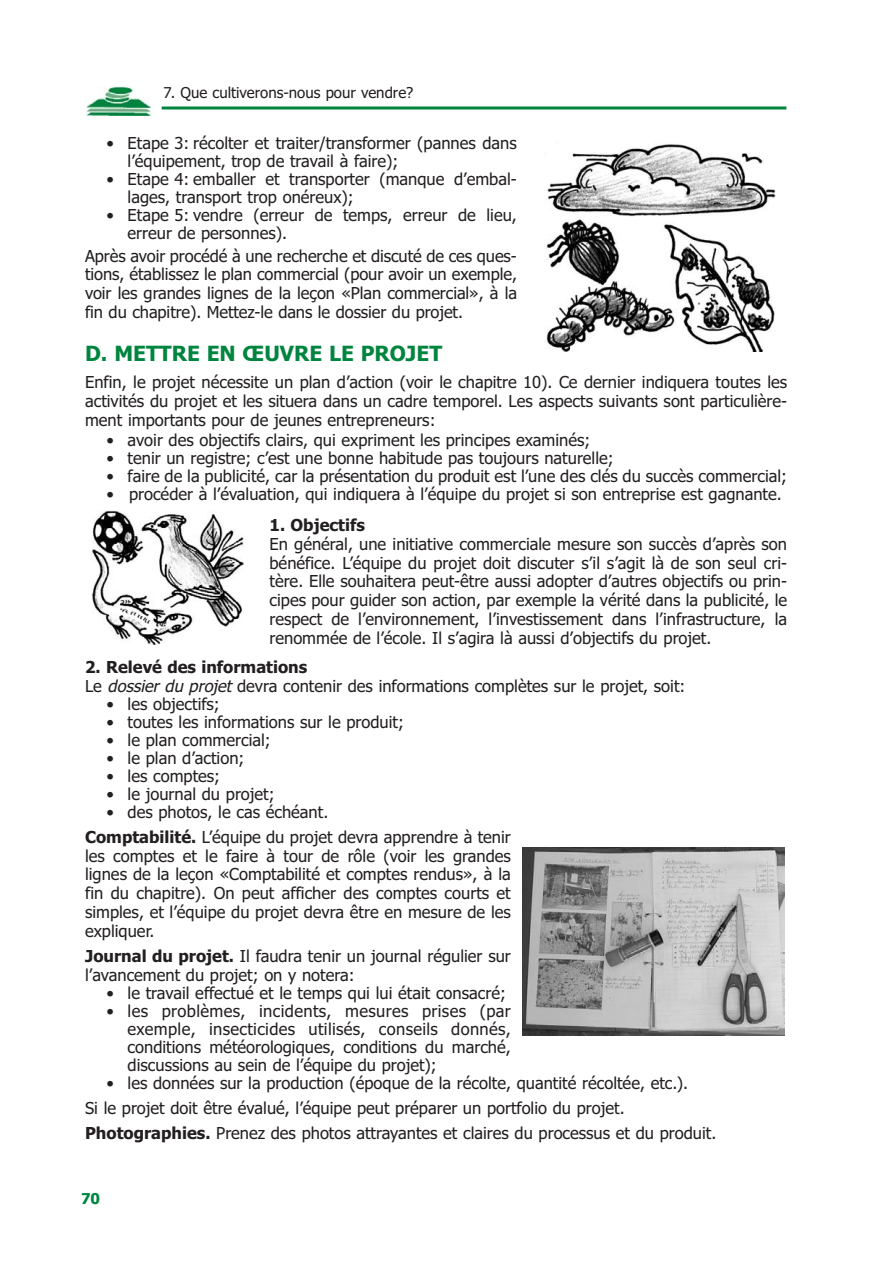
<style>
.page{position:relative;width:893px;height:1263px;background:#fff}
.page>*{position:absolute;margin:0;border:0;box-sizing:border-box;transform-origin:0 0}
.t1{font:700 21px "Tahoma";color:#00853f}
.t2{font:16.5px/18.8px "Tahoma";color:#231f20}
.t3{font:700 16.5px "Tahoma";color:#231f20}
.t4{font:15px "Tahoma";color:#231f20}
.t5{font:700 15px "Tahoma";color:#00853f}
.s1{font-weight:700}
.s2{font-style:italic}
</style>
<div class="page">
<svg style="left:162px;top:106px;width:624px;height:4px;background:#3fa36e"></svg>
<svg style="left:86px;top:86px;width:65px;height:30px"></svg>
<img style="left:545px;top:144px;width:231px;height:207px">
<img style="left:91px;top:510px;width:152px;height:134px">
<img style="left:523px;top:848px;width:261px;height:187px">
<p class="t4" style="left:164px;top:87px;width:251px">7. Que cultiverons-nous pour vendre?</p>
<p class="t2" style="left:128px;top:135px;width:390px;line-height:18px;text-indent:-21px">• Etape 3: récolter et traiter/transformer (pannes dans l’équipement, trop de travail à faire);</p>
<p class="t2" style="left:128px;top:171px;width:391px;line-height:18px;text-indent:-21px">• Etape 4: emballer et transporter (manque d’embal&shy;lages, transport trop onéreux);</p>
<p class="t2" style="left:128px;top:207px;width:391px;line-height:18px;text-indent:-21px">• Etape 5: vendre (erreur de temps, erreur de lieu, erreur de personnes).</p>
<p class="t2" style="left:85px;top:248px;width:433px;text-align:justify">Après avoir procédé à une recherche et discuté de ces ques&shy;tions, établissez le plan commercial (pour avoir un exemple, voir les grandes lignes de la leçon «Plan commercial», à la fin du chapitre). Mettez-le dans le dossier du projet.</p>
<p class="t1" style="left:85px;top:345px;width:358px">D. METTRE EN ŒUVRE LE PROJET</p>
<p class="t2" style="left:85px;top:374px;width:703px;text-align:justify">Enfin, le projet nécessite un plan d’action (voir le chapitre 10). Ce dernier indiquera toutes les activités du projet et les situera dans un cadre temporel. Les aspects suivants sont particulière&shy;ment importants pour de jeunes entrepreneurs:</p>
<p class="t2" style="left:106px;top:432px;width:485px">• avoir des objectifs clairs, qui expriment les principes examinés;</p>
<p class="t2" style="left:106px;top:450px;width:509px">• tenir un registre; c’est une bonne habitude pas toujours naturelle;</p>
<p class="t2" style="left:106px;top:468px;width:682px">• faire de la publicité, car la présentation du produit est l’une des clés du succès commercial;</p>
<p class="t2" style="left:106px;top:486px;width:677px">• procéder à l’évaluation, qui indiquera à l’équipe du projet si son entreprise est gagnante.</p>
<p class="t3" style="left:269px;top:519px;width:97px">1. Objectifs</p>
<p class="t2" style="left:269px;top:536px;width:519px;text-align:justify">En général, une initiative commerciale mesure son succès d’après son bénéfice. L’équipe du projet doit discuter s’il s’agit là de son seul cri&shy;tère. Elle souhaitera peut-être aussi adopter d’autres objectifs ou prin&shy;cipes pour guider son action, par exemple la vérité dans la publicité, le respect de l’environnement, l’investissement dans l’infrastructure, la renommée de l’école. Il s’agira là aussi d’objectifs du projet.</p>
<p class="t2" style="left:85px;top:659px;width:601px"><span class="s1">2. Relevé des informations<br></span>Le <span class="s2">dossier du projet</span> devra contenir des informations complètes sur le projet, soit:</p>
<p class="t2" style="left:106px;top:696px;width:115px">• les objectifs;</p>
<p class="t2" style="left:106px;top:714px;width:299px">• toutes les informations sur le produit;</p>
<p class="t2" style="left:106px;top:732px;width:166px">• le plan commercial;</p>
<p class="t2" style="left:106px;top:750px;width:140px">• le plan d’action;</p>
<p class="t2" style="left:106px;top:768px;width:115px">• les comptes;</p>
<p class="t2" style="left:106px;top:786px;width:170px">• le journal du projet;</p>
<p class="t2" style="left:85px;top:801px;width:427px;line-height:25.2px;text-indent:21px">• des photos, le cas échéant.<br><span class="s1">Comptabilité.</span> L’équipe du projet devra apprendre à tenir</p>
<p class="t2" style="left:85px;top:848px;width:427px;text-align:justify">les comptes et le faire à tour de rôle (voir les grandes lignes de la leçon «Comptabilité et comptes rendus», à la fin du chapitre). On peut afficher des comptes courts et simples, et l’équipe du projet devra être en mesure de les expliquer.</p>
<p class="t2" style="left:85px;top:948px;width:427px"><span class="s1">Journal du projet.</span> Il faudra tenir un journal régulier sur l’avancement du projet; on y notera:</p>
<p class="t2" style="left:106px;top:985px;width:401px">• le travail effectué et le temps qui lui était consacré;</p>
<p class="t2" style="left:128px;top:1003px;width:385px;line-height:18px;text-align:justify;text-indent:-21px">• les problèmes, incidents, mesures prises (par exemple, insecticides utilisés, conseils donnés, conditions météorologiques, conditions du marché, discussions au sein de l’équipe du projet);</p>
<p class="t2" style="left:85px;top:1071px;width:632px;line-height:25.2px;text-indent:21px">• les données sur la production (époque de la récolte, quantité récoltée, etc.).<br>Si le projet doit être évalué, l’équipe peut préparer un portfolio du projet.<br><span class="s1">Photographies.</span> Prenez des photos attrayantes et claires du processus et du produit.</p>
<p class="t5" style="left:81px;top:1193px;width:21px">70</p>
</div>
